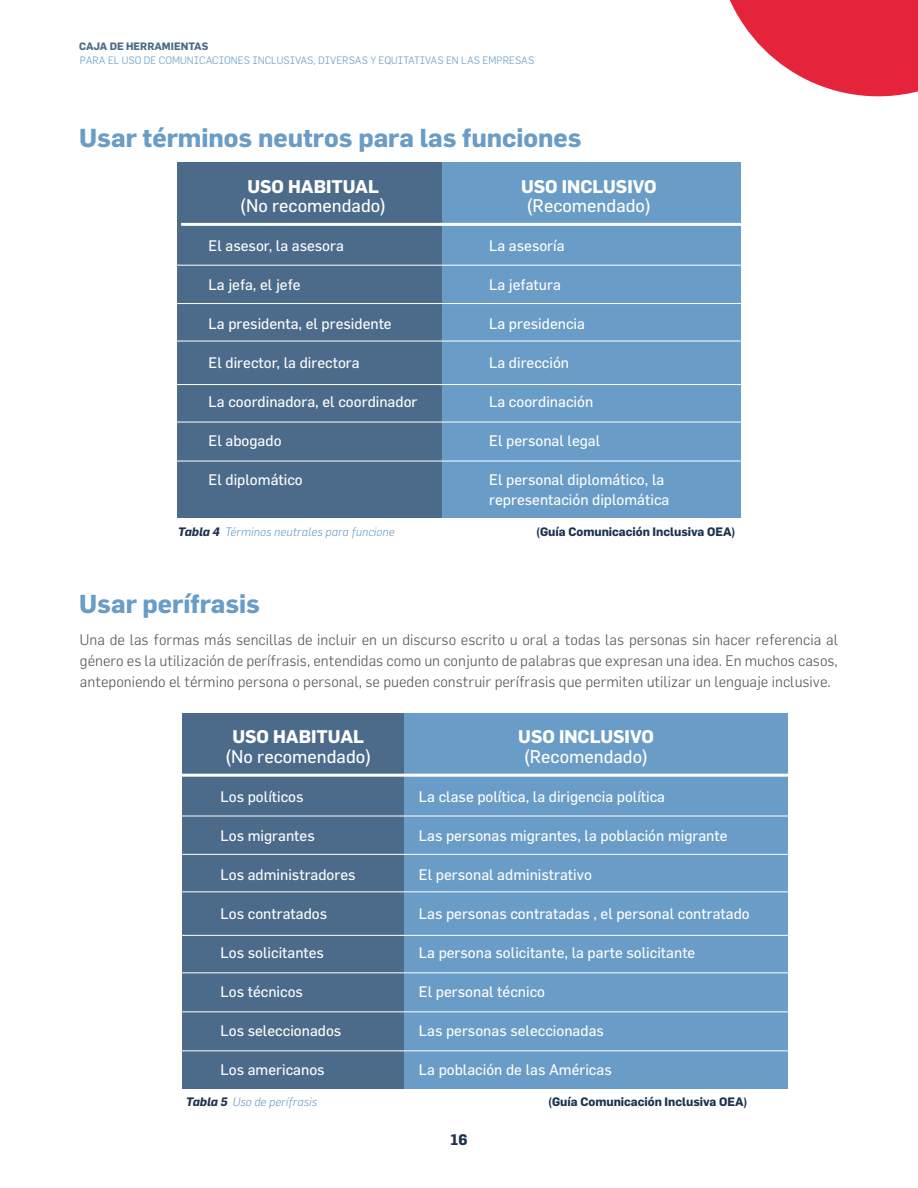
<style>
.page{position:relative;width:918px;height:1188px;background:#fff}
.page>*{position:absolute;margin:0;border:0;box-sizing:border-box;transform-origin:0 0}
.t1{font:700 25.5px "Flama";color:#699cc6}
.t2{font:18px "Flama";color:#fff}
.t3{font:700 18px "Flama";color:#fff}
.t4{font:15px/19.5px "Flama";color:#fff}
.t5{font:300 15px/21px "Flama";color:#575756;text-align:justify}
.t6{font:700 15px "Flama";color:#1e3250}
.t7{font:700 12px "Flama";color:#1e3250}
.t8{font:italic 300 12px "Flama";color:#699cc6}
.t9{font:300 10.5px "Flama";color:#699cc6}
.t10{font:700 10.5px "Flama";color:#4c6b8b}
.s1{font-weight:700;color:#1e3250}
</style>
<div class="page">
<div style="left:177px;top:163px;width:564px;height:355px;background:#699cc6"></div>
<div style="left:177px;top:163px;width:265px;height:355px;background:#4c6b8b"></div>
<hr style="left:181px;top:223px;width:569px;height:3px;background:#fff">
<hr style="left:175px;top:265px;width:569px;height:1px;background:#fff">
<hr style="left:175px;top:303px;width:569px;height:1px;background:#fff">
<hr style="left:175px;top:341px;width:569px;height:1px;background:#fff">
<hr style="left:175px;top:384px;width:569px;height:1px;background:#fff">
<hr style="left:175px;top:422px;width:569px;height:1px;background:#fff">
<hr style="left:175px;top:461px;width:569px;height:1px;background:#fff">
<div style="left:183px;top:713px;width:604px;height:376px;background:#699cc6"></div>
<div style="left:183px;top:713px;width:221px;height:376px;background:#4c6b8b"></div>
<hr style="left:179px;top:774px;width:611px;height:3px;background:#fff">
<hr style="left:180px;top:816px;width:614px;height:1px;background:#fff">
<hr style="left:180px;top:854px;width:614px;height:1px;background:#fff">
<hr style="left:180px;top:892px;width:614px;height:1px;background:#fff">
<hr style="left:180px;top:935px;width:614px;height:1px;background:#fff">
<hr style="left:180px;top:973px;width:614px;height:1px;background:#fff">
<hr style="left:180px;top:1012px;width:614px;height:1px;background:#fff">
<hr style="left:180px;top:1051px;width:614px;height:1px;background:#fff">
<svg style="left:729px;top:0;width:189px;height:96px"></svg>
<p class="t10" style="left:79px;top:39px;width:131px">CAJA DE HERRAMIENTAS</p>
<p class="t9" style="left:80px;top:54px;width:456px">PARA EL USO DE COMUNICACIONES INCLUSIVAS, DIVERSAS Y EQUITATIVAS EN LAS EMPRESAS</p>
<h1 class="t1" style="left:79px;top:119px;width:504px">Usar términos neutros para las funciones</h1>
<p class="t3" style="left:247px;top:173px;width:133px">USO HABITUAL</p>
<p class="t2" style="left:240px;top:195px;width:149px">(No recomendado)</p>
<p class="t4" style="left:209px;top:236px;width:137px">El asesor, la asesora</p>
<p class="t4" style="left:209px;top:275px;width:94px">La jefa, el jefe</p>
<p class="t4" style="left:209px;top:314px;width:185px">La presidenta, el presidente</p>
<p class="t4" style="left:209px;top:353px;width:153px">El director, la directora</p>
<p class="t4" style="left:209px;top:392px;width:210px">La coordinadora, el coordinador</p>
<p class="t4" style="left:209px;top:431px;width:74px">El abogado</p>
<p class="t4" style="left:209px;top:470px;width:96px">El diplomático</p>
<p class="t3" style="left:521px;top:173px;width:137px">USO INCLUSIVO</p>
<p class="t2" style="left:526px;top:195px;width:127px">(Recomendado)</p>
<p class="t4" style="left:489px;top:236px;width:77px">La asesoría</p>
<p class="t4" style="left:489px;top:275px;width:73px">La jefatura</p>
<p class="t4" style="left:489px;top:314px;width:97px">La presidencia</p>
<p class="t4" style="left:489px;top:353px;width:82px">La dirección</p>
<p class="t4" style="left:489px;top:392px;width:106px">La coordinación</p>
<p class="t4" style="left:489px;top:431px;width:113px">El personal legal</p>
<p class="t4" style="left:489px;top:470px;width:182px">El personal diplomático, la representación diplomática</p>
<p class="t8" style="left:178px;top:525px;width:219px"><span class="s1">Tabla 4</span> Términos neutrales para funcione</p>
<p class="t7" style="left:536px;top:523px;width:201px">(Guía Comunicación Inclusiva OEA)</p>
<h1 class="t1" style="left:79px;top:585px;width:182px">Usar perífrasis</h1>
<p class="t5" style="left:80px;top:629px;width:760px">Una de las formas más sencillas de incluir en un discurso escrito u oral a todas las personas sin hacer referencia al género es la utilización de perífrasis, entendidas como un conjunto de palabras que expresan una idea. En muchos casos, anteponiendo el término persona o personal, se pueden construir perífrasis que permiten utilizar un lenguaje inclusive.</p>
<p class="t3" style="left:232px;top:724px;width:133px">USO HABITUAL</p>
<p class="t2" style="left:225px;top:746px;width:149px">(No recomendado)</p>
<p class="t4" style="left:221px;top:786px;width:84px">Los políticos</p>
<p class="t4" style="left:221px;top:825px;width:96px">Los migrantes</p>
<p class="t4" style="left:221px;top:864px;width:137px">Los administradores</p>
<p class="t4" style="left:221px;top:903px;width:108px">Los contratados</p>
<p class="t4" style="left:221px;top:942px;width:105px">Los solicitantes</p>
<p class="t4" style="left:221px;top:981px;width:84px">Los técnicos</p>
<p class="t4" style="left:221px;top:1020px;width:122px">Los seleccionados</p>
<p class="t4" style="left:221px;top:1059px;width:106px">Los americanos</p>
<p class="t3" style="left:518px;top:724px;width:137px">USO INCLUSIVO</p>
<p class="t2" style="left:523px;top:746px;width:127px">(Recomendado)</p>
<p class="t4" style="left:419px;top:786px;width:248px">La clase política, la dirigencia política</p>
<p class="t4" style="left:419px;top:825px;width:310px">Las personas migrantes, la población migrante</p>
<p class="t4" style="left:419px;top:864px;width:175px">El personal administrativo</p>
<p class="t4" style="left:419px;top:903px;width:332px">Las personas contratadas , el personal contratado</p>
<p class="t4" style="left:419px;top:942px;width:278px">La persona solicitante, la parte solicitante</p>
<p class="t4" style="left:419px;top:981px;width:128px">El personal técnico</p>
<p class="t4" style="left:419px;top:1020px;width:187px">Las personas seleccionadas</p>
<p class="t4" style="left:419px;top:1059px;width:194px">La población de las Américas</p>
<p class="t8" style="left:186px;top:1095px;width:133px"><span class="s1">Tabla 5</span> Uso de perífrasis</p>
<p class="t7" style="left:548px;top:1093px;width:201px">(Guía Comunicación Inclusiva OEA)</p>
<p class="t6" style="left:451px;top:1129px;width:18px">16</p>
</div>
